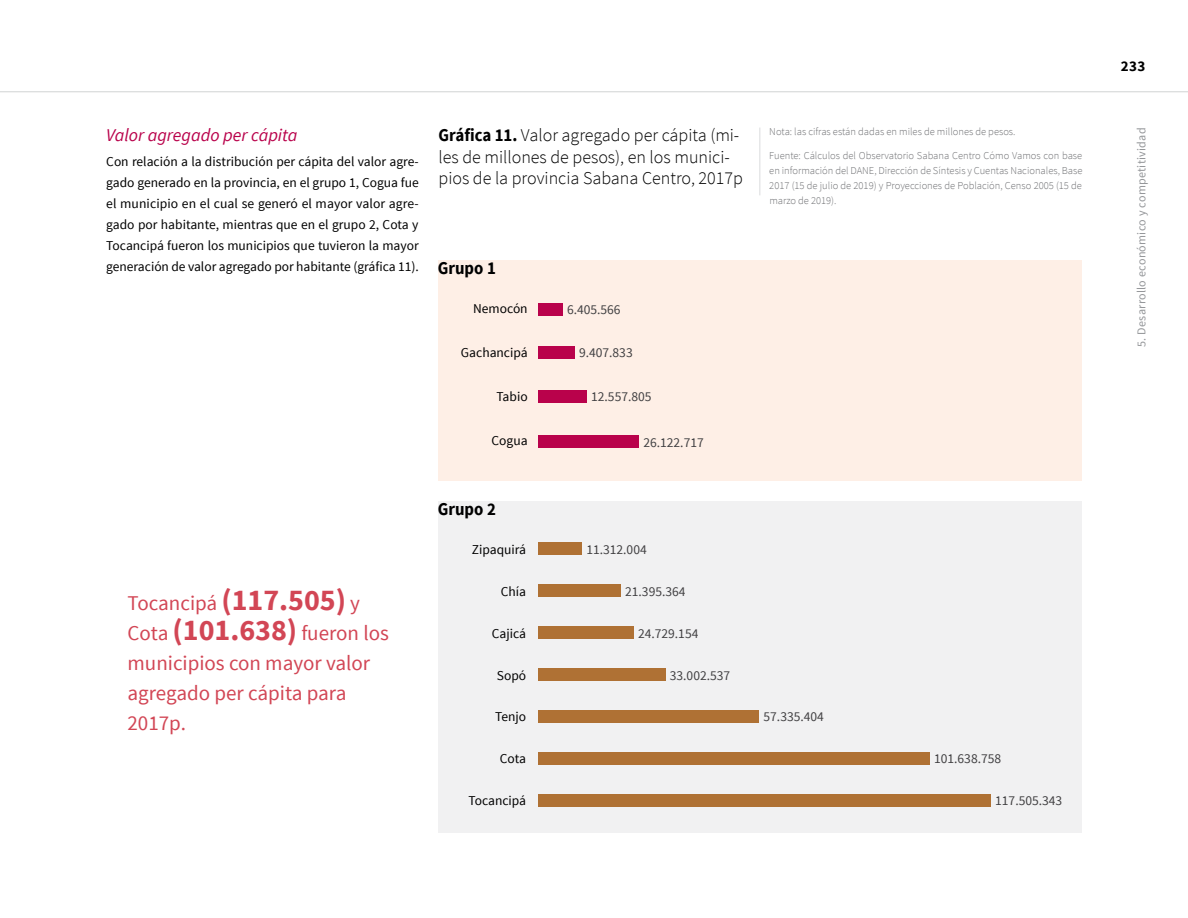
<style>
.page{position:relative;width:1188px;height:918px;background:#fff}
.page>*{position:absolute;margin:0;border:0;box-sizing:border-box;transform-origin:0 0}
.t1{font:21px/30px "Source Sans Pro";color:#d24655}
.t2{font:300 18px/21.6px "Source Sans Pro";color:#000}
.t3{font:italic 18px "Source Sans Pro";color:#b9024b}
.t4{font:700 18px "Source Sans Pro";color:#000;scale:.93 1}
.t5{font:700 15px "Source Sans Pro";color:#000}
.t6{font:13.5px/21px "Source Sans Pro";color:#000;text-align:justify}
.t7{font:13.5px "Source Sans Pro";color:#414042}
.t8{font:12px "Source Sans Pro";letter-spacing:.025em;color:#939598}
.t9{font:300 10.5px/15px "Source Sans Pro";color:#6d6e71;text-align:justify}
.s1{font-weight:700}
.s2{font-weight:700;font-size:30px}
</style>
<div class="page">
<hr style="left:0;top:91px;width:1188px;height:1px;background:#d1d3d4">
<hr style="left:759px;top:128px;width:2px;height:67px;background:#e6e7e8">
<div style="left:438px;top:501px;width:644px;height:332px;background:#f1f1f2"></div>
<div style="left:438px;top:261px;width:644px;height:220px;background:#feefe6"></div>
<div style="left:538px;top:794px;width:453px;height:13px;background:#af7134"></div>
<div style="left:538px;top:752px;width:392px;height:13px;background:#af7134"></div>
<div style="left:538px;top:710px;width:221px;height:13px;background:#af7134"></div>
<div style="left:538px;top:668px;width:127px;height:13px;background:#af7134"></div>
<div style="left:538px;top:626px;width:96px;height:13px;background:#af7134"></div>
<div style="left:538px;top:584px;width:83px;height:13px;background:#af7134"></div>
<div style="left:538px;top:542px;width:44px;height:13px;background:#af7134"></div>
<div style="left:538px;top:435px;width:101px;height:13px;background:#b9024b"></div>
<div style="left:538px;top:390px;width:49px;height:12px;background:#b9024b"></div>
<div style="left:538px;top:346px;width:37px;height:13px;background:#b9024b"></div>
<div style="left:538px;top:303px;width:25px;height:13px;background:#b9024b"></div>
<h2 class="t3" style="left:106px;top:124px;width:193px">Valor agregado per cápita</h2>
<p class="t6" style="left:106px;top:152px;width:314px">Con relación a la distribución per cápita del valor agre&shy;gado generado en la provincia, en el grupo 1, Cogua fue el municipio en el cual se generó el mayor valor agre&shy;gado por habitante, mientras que en el grupo 2, Cota y Tocancipá fueron los municipios que tuvieron la mayor generación de valor agregado por habitante (gráfica 11).</p>
<h2 class="t2" style="left:439px;top:124px;width:306px"><span class="s1">Gráfica 11.</span> Valor agregado per cápita (mi&shy;les de millones de pesos), en los munici&shy;pios de la provincia Sabana Centro, 2017p</h2>
<p class="t9" style="left:769px;top:125px;width:248px">Nota: las cifras están dadas en miles de millones de pesos.</p>
<p class="t9" style="left:769px;top:148px;width:315px">Fuente: Cálculos del Observatorio Sabana Centro Cómo Vamos con base en información del DANE, Dirección de Síntesis y Cuentas Nacionales, Base 2017 (15 de julio de 2019) y Proyecciones de Población, Censo 2005 (15 de marzo de 2019).</p>
<h2 class="t4" style="left:438px;top:257px;width:64px">Grupo 1</h2>
<p class="t6" style="left:473px;top:299px;width:56px">Nemocón</p>
<p class="t7" style="left:567px;top:302px;width:55px">6.405.566</p>
<p class="t6" style="left:461px;top:343px;width:68px">Gachancipá</p>
<p class="t6" style="left:496px;top:387px;width:33px">Tabio</p>
<p class="t7" style="left:579px;top:345px;width:55px">9.407.833</p>
<p class="t7" style="left:591px;top:389px;width:62px">12.557.805</p>
<p class="t6" style="left:492px;top:431px;width:38px">Cogua</p>
<p class="t7" style="left:643px;top:434px;width:62px">26.122.717</p>
<h1 class="t1" style="left:128px;top:588px;width:263px">Tocancipá <span class="s2">(117.505)</span> y<br>Cota <span class="s2">(101.638)</span> fueron los municipios con mayor valor agregado per cápita para<br>2017p.</h1>
<h2 class="t4" style="left:438px;top:497px;width:64px">Grupo 2</h2>
<p class="t6" style="left:472px;top:539px;width:56px">Zipaquirá</p>
<p class="t6" style="left:501px;top:581px;width:27px">Chía</p>
<p class="t6" style="left:492px;top:623px;width:36px">Cajicá</p>
<p class="t6" style="left:497px;top:665px;width:31px">Sopó</p>
<p class="t6" style="left:495px;top:707px;width:33px">Tenjo</p>
<p class="t6" style="left:500px;top:749px;width:28px">Cota</p>
<p class="t6" style="left:468px;top:791px;width:59px">Tocancipá</p>
<p class="t7" style="left:586px;top:541px;width:62px">11.312.004</p>
<p class="t7" style="left:625px;top:583px;width:62px">21.395.364</p>
<p class="t7" style="left:638px;top:625px;width:62px">24.729.154</p>
<p class="t7" style="left:670px;top:667px;width:62px">33.002.537</p>
<p class="t7" style="left:764px;top:709px;width:62px">57.335.404</p>
<p class="t7" style="left:934px;top:751px;width:69px">101.638.758</p>
<p class="t7" style="left:995px;top:793px;width:69px">117.505.343</p>
<p class="t5" style="left:1121px;top:57px;width:26px">233</p>
<p class="t8" style="left:1134px;top:347px;width:221px;rotate:-90deg">5. Desarrollo económico y competitividad</p>
</div>
